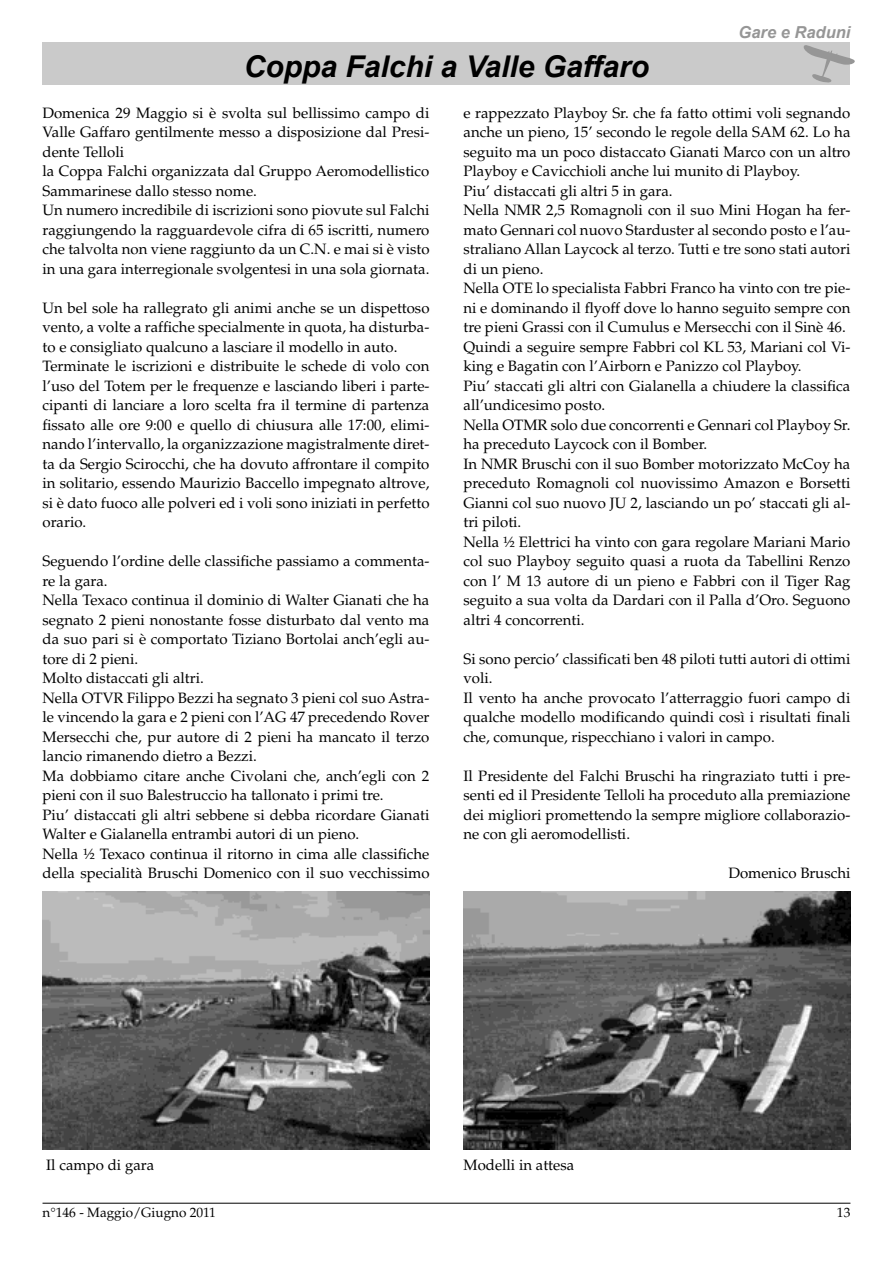
<style>
.page{position:relative;width:893px;height:1263px;background:#fff}
.page>*{position:absolute;margin:0;border:0;box-sizing:border-box;transform-origin:0 0}
.t1{font:italic 700 30px "Arial";color:#000}
.t2{font:italic 700 16.5px "Arial";color:#969696}
.t3{font:15px/19.5px "Palatino";color:#000}
.t4{font:13.5px "Palatino";color:#000}
</style>
<div class="page">
<div style="left:43px;top:43px;width:807px;height:42px;background:#cacaca"></div>
<hr style="left:43px;top:1203px;width:807px;height:1px;background:#000">
<svg style="left:803px;top:45px;width:52px;height:38px"></svg>
<img style="left:43px;top:891px;width:386px;height:258px">
<img style="left:463px;top:891px;width:387px;height:258px">
<p class="t2" style="left:739px;top:21px;width:113px">Gare e Raduni</p>
<h1 class="t1" style="left:244px;top:47px;width:407px">Coppa Falchi a Valle Gaffaro</h1>
<p class="t3" style="left:43px;top:103px;width:388px">Domenica 29 Maggio si è svolta sul bellissimo campo di Valle Gaffaro gentilmente messo a disposizione dal Presi&shy;dente Telloli<br>la Coppa Falchi organizzata dal Gruppo Aeromodellistico Sammarinese dallo stesso nome.<br>Un numero incredibile di iscrizioni sono piovute sul Falchi raggiungendo la ragguardevole cifra di 65 iscritti, numero che talvolta non viene raggiunto da un C.N. e mai si è visto in una gara interregionale svolgentesi in una sola giornata.</p>
<p class="t3" style="left:43px;top:298px;width:388px">Un bel sole ha rallegrato gli animi anche se un dispettoso vento, a volte a raffiche specialmente in quota, ha disturba&shy;to e consigliato qualcuno a lasciare il modello in auto.<br>Terminate le iscrizioni e distribuite le schede di volo con l’uso del Totem per le frequenze e lasciando liberi i parte&shy;cipanti di lanciare a loro scelta fra il termine di partenza fissato alle ore 9:00 e quello di chiusura alle 17:00, elimi&shy;nando l’intervallo, la organizzazione magistralmente diret&shy;ta da Sergio Scirocchi, che ha dovuto affrontare il compito in solitario, essendo Maurizio Baccello impegnato altrove, si è dato fuoco alle polveri ed i voli sono iniziati in perfetto orario.</p>
<p class="t3" style="left:43px;top:552px;width:388px">Seguendo l’ordine delle classifiche passiamo a commenta&shy;re la gara.<br>Nella Texaco continua il dominio di Walter Gianati che ha segnato 2 pieni nonostante fosse disturbato dal vento ma da suo pari si è comportato Tiziano Bortolai anch’egli au&shy;tore di 2 pieni.<br>Molto distaccati gli altri.<br>Nella OTVR Filippo Bezzi ha segnato 3 pieni col suo Astra&shy;le vincendo la gara e 2 pieni con l’AG 47 precedendo Rover Mersecchi che, pur autore di 2 pieni ha mancato il terzo lancio rimanendo dietro a Bezzi.<br>Ma dobbiamo citare anche Civolani che, anch’egli con 2 pieni con il suo Balestruccio ha tallonato i primi tre.<br>Piu’ distaccati gli altri sebbene si debba ricordare Gianati Walter e Gialanella entrambi autori di un pieno.<br>Nella ½ Texaco continua il ritorno in cima alle classifiche della specialità Bruschi Domenico con il suo vecchissimo</p>
<p class="t3" style="left:463px;top:103px;width:388px">e rappezzato Playboy Sr. che fa fatto ottimi voli segnando anche un pieno, 15’ secondo le regole della SAM 62. Lo ha seguito ma un poco distaccato Gianati Marco con un altro Playboy e Cavicchioli anche lui munito di Playboy.<br>Piu’ distaccati gli altri 5 in gara.<br>Nella NMR 2,5 Romagnoli con il suo Mini Hogan ha fer&shy;mato Gennari col nuovo Starduster al secondo posto e l’au&shy;straliano Allan Laycock al terzo. Tutti e tre sono stati autori di un pieno.<br>Nella OTE lo specialista Fabbri Franco ha vinto con tre pie&shy;ni e dominando il flyoff dove lo hanno seguito sempre con tre pieni Grassi con il Cumulus e Mersecchi con il Sinè 46.<br>Quindi a seguire sempre Fabbri col KL 53, Mariani col Vi&shy;king e Bagatin con l’Airborn e Panizzo col Playboy.<br>Piu’ staccati gli altri con Gialanella a chiudere la classifica all’undicesimo posto.<br>Nella OTMR solo due concorrenti e Gennari col Playboy Sr. ha preceduto Laycock con il Bomber.<br>In NMR Bruschi con il suo Bomber motorizzato McCoy ha preceduto Romagnoli col nuovissimo Amazon e Borsetti Gianni col suo nuovo JU 2, lasciando un po’ staccati gli al&shy;tri piloti.<br>Nella ½ Elettrici ha vinto con gara regolare Mariani Mario col suo Playboy seguito quasi a ruota da Tabellini Renzo con l’ M 13 autore di un pieno e Fabbri con il Tiger Rag seguito a sua volta da Dardari con il Palla d’Oro. Seguono altri 4 concorrenti.</p>
<p class="t3" style="left:463px;top:649px;width:388px">Si sono percio’ classificati ben 48 piloti tutti autori di ottimi voli.<br>Il vento ha anche provocato l’atterraggio fuori campo di qualche modello modificando quindi così i risultati finali che, comunque, rispecchiano i valori in campo.</p>
<p class="t3" style="left:463px;top:766px;width:388px;text-align:justify">Il Presidente del Falchi Bruschi ha ringraziato tutti i pre&shy;senti ed il Presidente Telloli ha proceduto alla premiazione dei migliori promettendo la sempre migliore collaborazio&shy;ne con gli aeromodellisti.</p>
<p class="t3" style="left:728px;top:864px;width:124px">Domenico Bruschi</p>
<p class="t3" style="left:46px;top:1155px;width:110px">Il campo di gara</p>
<p class="t3" style="left:463px;top:1155px;width:112px">Modelli in attesa</p>
<p class="t4" style="left:43px;top:1205px;width:175px">n°146 - Maggio/Giugno 2011</p>
<p class="t4" style="left:837px;top:1205px;width:15px">13</p>
</div>
